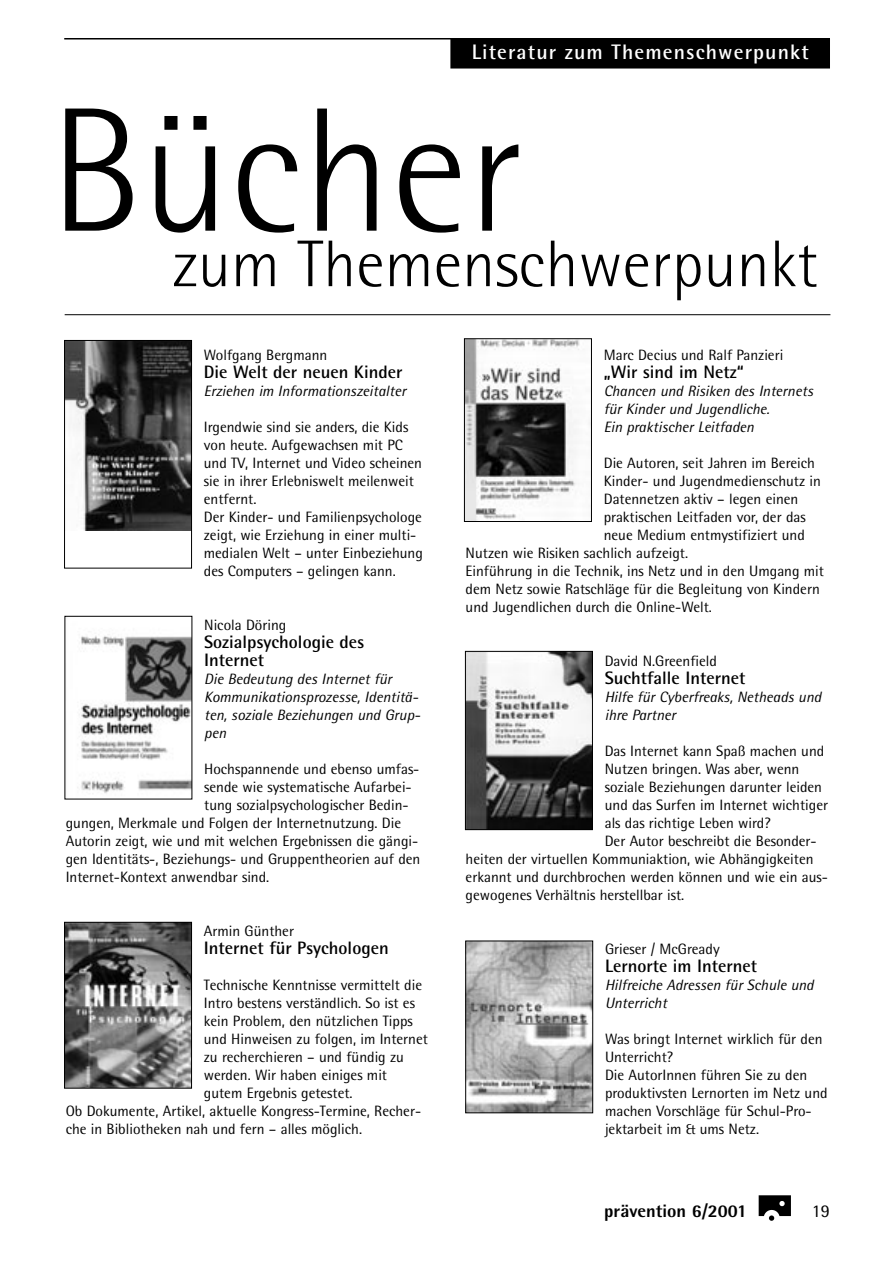
<style>
.page{position:relative;width:893px;height:1263px;background:#fff}
.page>*{position:absolute;margin:0;border:0;box-sizing:border-box;transform-origin:0 0}
.t1{font:300 177px "Rotis Semi Sans";color:#000}
.t2{font:300 66px "Rotis Semi Sans";color:#000}
.t3{font:700 21px "Rotis Semi Sans";letter-spacing:.055em;color:#fff}
.t4{font:700 18px/18px "Rotis Semi Sans";color:#000}
.t5{font:800 18px "Rotis Semi Sans";color:#000}
.t6{font:18px "Rotis Semi Sans";color:#000}
.t7{font:15px/18px "Rotis Semi Sans";color:#000}
.t8{font:italic 15px/18px "Rotis Semi Sans";color:#000}
</style>
<div class="page">
<hr style="left:65px;top:314px;width:765px;height:1px;background:#000">
<hr style="left:64px;top:38px;width:766px;height:2px;background:#000">
<div style="left:450px;top:39px;width:380px;height:30px;background:#000"></div>
<svg style="left:758px;top:1195px;width:32px;height:26px"></svg>
<img style="left:66px;top:342px;width:124px;height:188px">
<div style="left:64px;top:340px;width:128px;height:228px;border:1px solid #000"></div>
<img style="left:466px;top:340px;width:114px;height:180px">
<div style="left:464px;top:338px;width:127px;height:184px;border:1px solid #000"></div>
<img style="left:77px;top:634px;width:113px;height:160px">
<div style="left:65px;top:616px;width:127px;height:183px;border:1px solid #000"></div>
<img style="left:467px;top:653px;width:123px;height:175px">
<div style="left:465px;top:651px;width:127px;height:179px;border:1px solid #000"></div>
<img style="left:66px;top:924px;width:124px;height:163px">
<div style="left:64px;top:922px;width:128px;height:167px;border:1px solid #000"></div>
<img style="left:467px;top:943px;width:124px;height:168px">
<div style="left:465px;top:941px;width:128px;height:172px;border:1px solid #000"></div>
<h3 class="t3" style="left:471px;top:44px;width:338px">Literatur zum Themenschwerpunkt</h3>
<h1 class="t1" style="left:50px;top:109px;width:475px">Bücher</h1>
<h2 class="t2" style="left:172px;top:241px;width:647px">zum Themenschwerpunkt</h2>
<p class="t7" style="left:204px;top:347px;width:125px">Wolfgang Bergmann</p>
<p class="t4" style="left:204px;top:365px;width:200px">Die Welt der neuen Kinder</p>
<p class="t8" style="left:204px;top:383px;width:204px">Erziehen im Informationszeitalter</p>
<p class="t7" style="left:204px;top:419px;width:220px">Irgendwie sind sie anders, die Kids von heute. Aufgewachsen mit PC und TV, Internet und Video scheinen sie in ihrer Erlebniswelt meilenweit entfernt.<br>Der Kinder- und Familienpsychologe zeigt, wie Erziehung in einer multi&shy;medialen Welt – unter Einbeziehung des Computers – gelingen kann.</p>
<p class="t7" style="left:204px;top:617px;width:84px">Nicola Döring</p>
<p class="t4" style="left:204px;top:635px;width:162px">Sozialpsychologie des<br>Internet</p>
<p class="t8" style="left:204px;top:671px;width:218px">Die Bedeutung des Internet für<br>Kommunikationsprozesse, Identitä&shy;ten, soziale Beziehungen und Grup&shy;pen</p>
<p class="t7" style="left:204px;top:761px;width:217px">Hochspannende und ebenso umfas-</p>
<p class="t7" style="left:204px;top:779px;width:209px">sende wie systematische Aufarbei-</p>
<p class="t7" style="left:204px;top:797px;width:206px">tung sozialpsychologischer Bedin-</p>
<p class="t7" style="left:66px;top:815px;width:337px">gungen, Merkmale und Folgen der Internetnutzung. Die</p>
<p class="t7" style="left:66px;top:833px;width:354px">Autorin zeigt, wie und mit welchen Ergebnissen die gängi-</p>
<p class="t7" style="left:66px;top:851px;width:356px">gen Identitäts-, Beziehungs- und Gruppentheorien auf den</p>
<p class="t7" style="left:66px;top:869px;width:205px">Internet-Kontext anwendbar sind.</p>
<p class="t7" style="left:204px;top:923px;width:92px">Armin Günther</p>
<p class="t4" style="left:204px;top:941px;width:186px">Internet für Psychologen</p>
<p class="t7" style="left:204px;top:977px;width:220px">Technische Kenntnisse vermittelt die</p>
<p class="t7" style="left:204px;top:995px;width:213px">Intro bestens verständlich. So ist es</p>
<p class="t7" style="left:204px;top:1013px;width:210px">kein Problem, den nützlichen Tipps</p>
<p class="t7" style="left:204px;top:1031px;width:226px">und Hinweisen zu folgen, im Internet</p>
<p class="t7" style="left:204px;top:1049px;width:202px">zu recherchieren – und fündig zu</p>
<p class="t7" style="left:204px;top:1067px;width:185px">werden. Wir haben einiges mit</p>
<p class="t7" style="left:204px;top:1085px;width:150px">gutem Ergebnis getestet.</p>
<p class="t7" style="left:66px;top:1103px;width:357px">Ob Dokumente, Artikel, aktuelle Kongress-Termine, Recher-</p>
<p class="t7" style="left:66px;top:1121px;width:298px">che in Bibliotheken nah und fern – alles möglich.</p>
<p class="t7" style="left:603px;top:347px;width:181px">Marc Decius und Ralf Panzieri</p>
<p class="t4" style="left:603px;top:365px;width:141px">„Wir sind im Netz“</p>
<p class="t8" style="left:603px;top:383px;width:211px">Chancen und Risiken des Internets für Kinder und Jugendliche.<br>Ein praktischer Leitfaden</p>
<p class="t7" style="left:603px;top:455px;width:213px">Die Autoren, seit Jahren im Bereich</p>
<p class="t7" style="left:603px;top:473px;width:219px">Kinder- und Jugendmedienschutz in</p>
<p class="t7" style="left:603px;top:491px;width:196px">Datennetzen aktiv – legen einen</p>
<p class="t7" style="left:603px;top:509px;width:203px">praktischen Leitfaden vor, der das</p>
<p class="t7" style="left:603px;top:527px;width:203px">neue Medium entmystifiziert und</p>
<p class="t7" style="left:465px;top:545px;width:224px">Nutzen wie Risiken sachlich aufzeigt.</p>
<p class="t7" style="left:465px;top:563px;width:360px">Einführung in die Technik, ins Netz und in den Umgang mit</p>
<p class="t7" style="left:465px;top:581px;width:355px">dem Netz sowie Ratschläge für die Begleitung von Kindern</p>
<p class="t7" style="left:465px;top:599px;width:248px">und Jugendlichen durch die Online-Welt.</p>
<p class="t7" style="left:604px;top:653px;width:114px">David N.Greenfield</p>
<p class="t4" style="left:604px;top:671px;width:142px">Suchtfalle Internet</p>
<p class="t8" style="left:604px;top:689px;width:218px">Hilfe für Cyberfreaks, Netheads und ihre Partner</p>
<p class="t7" style="left:604px;top:743px;width:221px">Das Internet kann Spaß machen und</p>
<p class="t7" style="left:604px;top:761px;width:196px">Nutzen bringen. Was aber, wenn</p>
<p class="t7" style="left:604px;top:779px;width:219px">soziale Beziehungen darunter leiden</p>
<p class="t7" style="left:604px;top:797px;width:225px">und das Surfen im Internet wichtiger</p>
<p class="t7" style="left:604px;top:815px;width:167px">als das richtige Leben wird?</p>
<p class="t7" style="left:604px;top:833px;width:213px">Der Autor beschreibt die Besonder-</p>
<p class="t7" style="left:465px;top:851px;width:349px">heiten der virtuellen Kommuniaktion, wie Abhängigkeiten</p>
<p class="t7" style="left:465px;top:869px;width:364px">erkannt und durchbrochen werden können und wie ein aus-</p>
<p class="t7" style="left:465px;top:887px;width:220px">gewogenes Verhältnis herstellbar ist.</p>
<p class="t7" style="left:605px;top:941px;width:116px">Grieser / McGready</p>
<p class="t4" style="left:605px;top:959px;width:154px">Lernorte im Internet</p>
<p class="t8" style="left:605px;top:977px;width:210px">Hilfreiche Adressen für Schule und<br>Unterricht</p>
<p class="t7" style="left:605px;top:1031px;width:224px">Was bringt Internet wirklich für den<br>Unterricht?<br>Die AutorInnen führen Sie zu den produktivsten Lernorten im Netz und machen Vorschläge für Schul-Pro&shy;jektarbeit im &amp; ums Netz.</p>
<p class="t5" style="left:604px;top:1205px;width:144px">prävention 6/2001</p>
<p class="t6" style="left:812px;top:1204px;width:20px">19</p>
</div>
